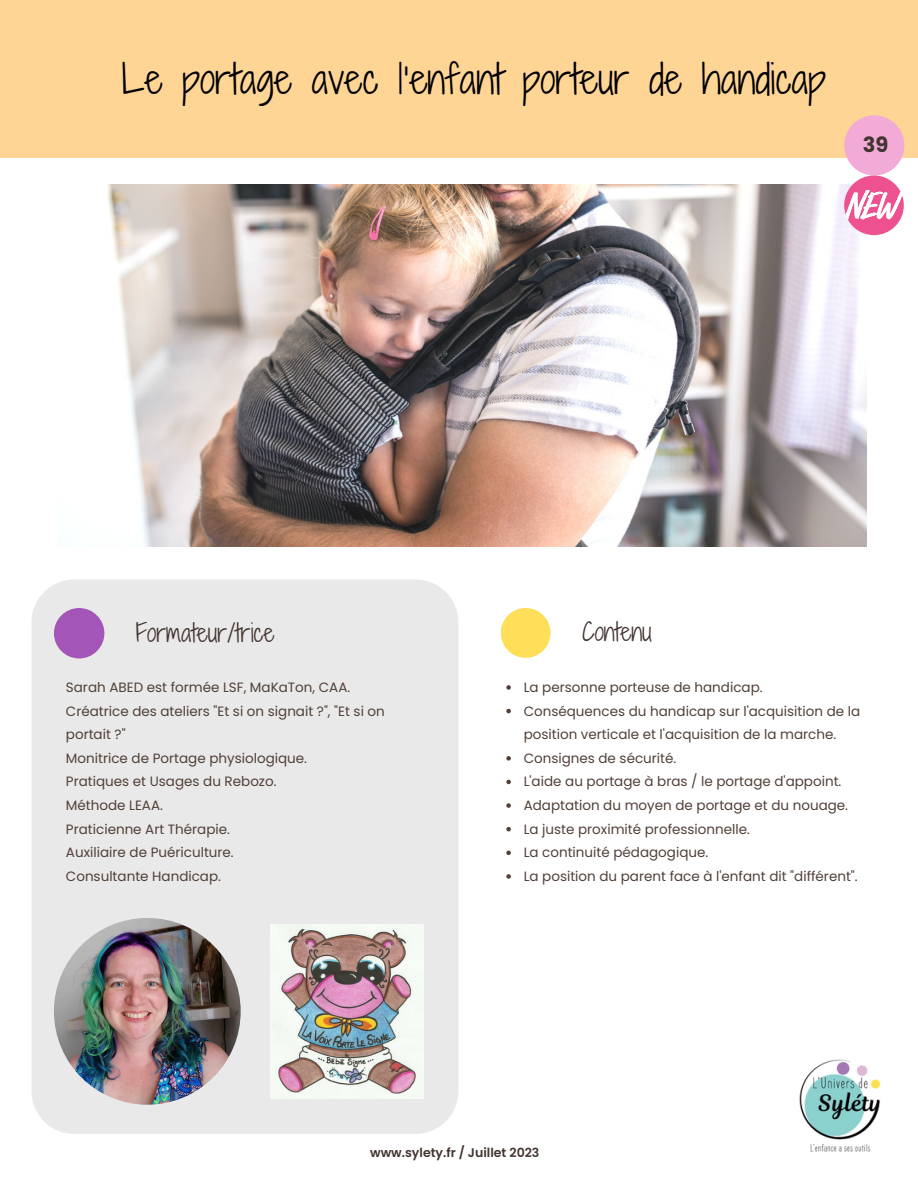
<style>
.page{position:relative;width:918px;height:1188px;background:#fff}
.page>*{position:absolute;margin:0;border:0;box-sizing:border-box;transform-origin:0 0}
.t1{font:39px "Shadows Into Light Two";color:#000}
.t2{font:24px "Shadows Into Light Two";color:#423430}
.t3{font:700 21px "Poppins";color:#423430}
.t4{font:13.5px/23.7px "Poppins";color:#504038}
.t5{font:600 12.6px "Poppins";color:#423430}
</style>
<div class="page">
<img style="left:107px;top:185px;width:760px;height:362px">
<img style="left:783px;top:1048px;width:113px;height:113px;border-radius:50%">
<div style="left:31px;top:579px;width:427px;height:555px;background:#e9e9e9"></div>
<div style="left:0;top:0;width:918px;height:158px;background:#ffd595"></div>
<div style="left:844px;top:115px;width:60px;height:61px;background:#f1abd6;border-radius:50%"></div>
<div style="left:54px;top:608px;width:50px;height:50px;background:#a356b8;border-radius:50%"></div>
<div style="left:501px;top:608px;width:50px;height:50px;background:#ffde59;border-radius:50%"></div>
<img style="left:54px;top:918px;width:187px;height:187px;border-radius:50%">
<img style="left:270px;top:925px;width:153px;height:173px">
<svg style="left:506px;top:685px;width:5px;height:5px"></svg>
<svg style="left:506px;top:709px;width:5px;height:4px"></svg>
<svg style="left:506px;top:756px;width:5px;height:5px"></svg>
<svg style="left:506px;top:780px;width:5px;height:4px"></svg>
<svg style="left:506px;top:803px;width:5px;height:5px"></svg>
<svg style="left:506px;top:827px;width:5px;height:4px"></svg>
<svg style="left:506px;top:851px;width:5px;height:4px"></svg>
<svg style="left:506px;top:874px;width:5px;height:5px"></svg>
<svg style="left:844px;top:176px;width:60px;height:59px"></svg>
<p class="t1" style="left:121px;top:51px;width:706px">Le portage avec l’enfant porteur de handicap</p>
<p class="t3" style="left:863px;top:130px;width:27px">39</p>
<p class="t2" style="left:136px;top:615px;width:140px">Formateur/trice</p>
<p class="t2" style="left:582px;top:615px;width:71px">Contenu</p>
<p class="t4" style="left:66px;top:675px;width:286px">Sarah ABED est formée LSF, MaKaTon, CAA.</p>
<p class="t4" style="left:66px;top:699px;width:320px">Créatrice des ateliers "Et si on signait ?", "Et si on portait ?"</p>
<p class="t4" style="left:66px;top:746px;width:243px">Monitrice de Portage physiologique.</p>
<p class="t4" style="left:66px;top:770px;width:212px">Pratiques et Usages du Rebozo.</p>
<p class="t4" style="left:66px;top:793px;width:99px">Méthode LEAA.</p>
<p class="t4" style="left:66px;top:817px;width:166px">Praticienne Art Thérapie.</p>
<p class="t4" style="left:66px;top:841px;width:169px">Auxiliaire de Puériculture.</p>
<p class="t4" style="left:66px;top:864px;width:157px">Consultante Handicap.</p>
<p class="t4" style="left:524px;top:675px;width:241px">La personne porteuse de handicap.</p>
<p class="t4" style="left:524px;top:699px;width:338px">Conséquences du handicap sur l'acquisition de la position verticale et l'acquisition de la marche.</p>
<p class="t4" style="left:524px;top:746px;width:154px">Consignes de sécurité.</p>
<p class="t4" style="left:524px;top:770px;width:319px">L'aide au portage à bras / le portage d'appoint.</p>
<p class="t4" style="left:524px;top:793px;width:326px">Adaptation du moyen de portage et du nouage.</p>
<p class="t4" style="left:524px;top:817px;width:228px">La juste proximité professionnelle.</p>
<p class="t4" style="left:524px;top:841px;width:186px">La continuité pédagogique.</p>
<p class="t4" style="left:524px;top:864px;width:336px">La position du parent face à l'enfant dit "différent".</p>
<p class="t5" style="left:370px;top:1144px;width:171px">www.sylety.fr / Juillet 2023</p>
</div>
